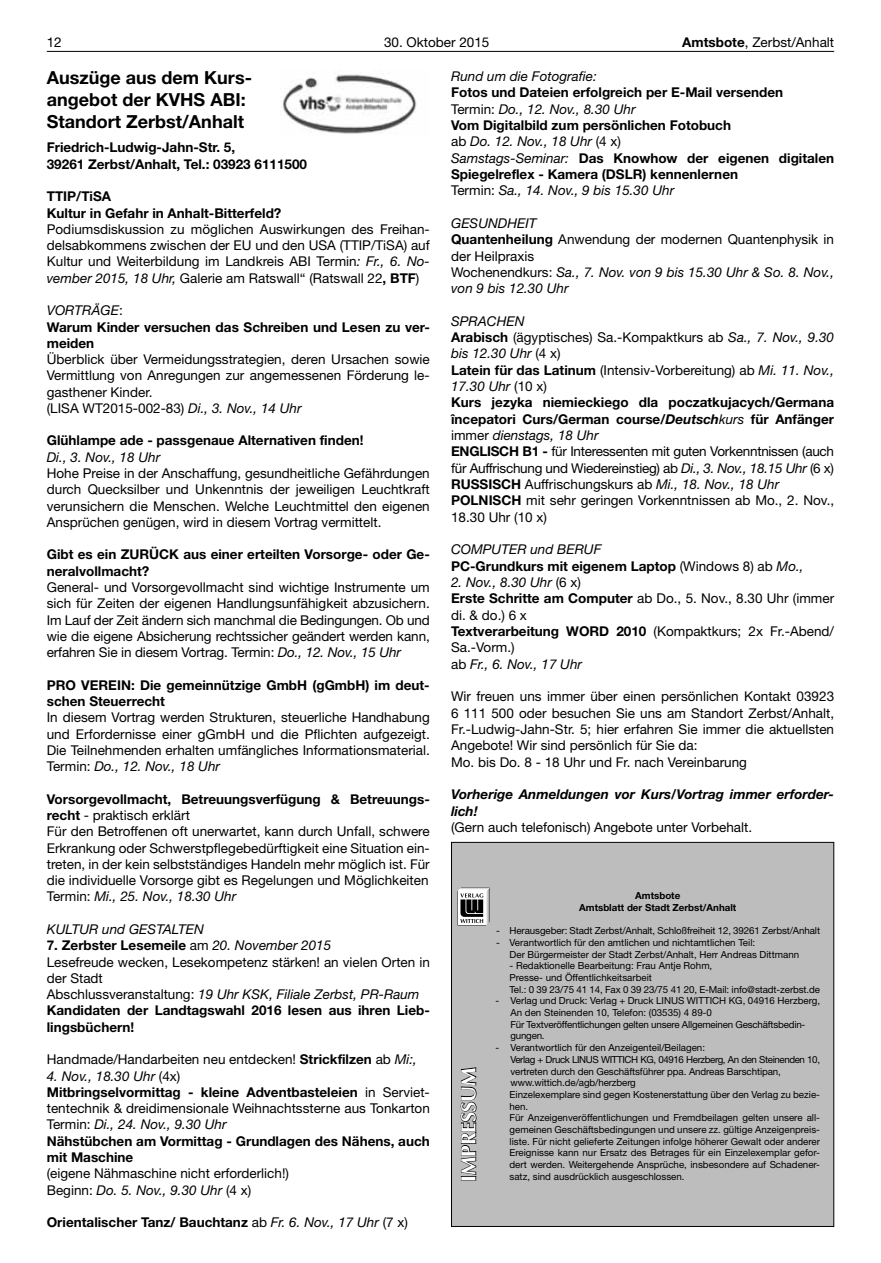
<style>
.page{position:relative;width:881px;height:1263px;background:#fff}
.page>*{position:absolute;margin:0;border:0;box-sizing:border-box;transform-origin:0 0}
.t1{font:700 20.7px "Optima LT";color:#fff}
.t2{font:700 18px/21.6px "Helvetica Neue LT";color:#000}
.t3{font:13.5px/16.4px "Helvetica Neue LT";color:#000}
.t4{font:700 13.5px/16.4px "Helvetica Neue LT";color:#000}
.t5{font:italic 13.5px "Helvetica Neue LT";color:#000}
.t6{font:italic 700 13.5px/16.4px "Helvetica Neue LT";color:#000}
.t7{font:9.75px/11.7px "Helvetica Neue LT";color:#000}
.t8{font:9.75px/11.7px "Helvetica Neue LT";letter-spacing:-.02em;color:#000}
.t9{font:700 9.75px/11.7px "Helvetica Neue LT";color:#000;text-align:center}
.s1{font-weight:700}
.s2{font-style:italic}
.s3{font-weight:400;font-style:italic}
.s4{font-weight:400}
.s5{font-weight:700;font-style:italic}
</style>
<div class="page">
<hr style="left:47px;top:51px;width:786px;height:1px;background:#000">
<img style="left:282px;top:74px;width:135px;height:60px">
<div style="left:451px;top:842px;width:382px;height:385px;background:#bdbdbd;border:1px solid #000"></div>
<svg style="left:460px;top:1067px;width:17px;height:114px"></svg>
<svg style="left:457px;top:888px;width:32px;height:37px"></svg>
<p class="t3" style="left:47px;top:34px;width:17px">12</p>
<p class="t3" style="left:384px;top:34px;width:107px">30. Oktober 2015</p>
<p class="t3" style="left:682px;top:34px;width:153px"><span class="s1">Amtsbote</span>, Zerbst/Anhalt</p>
<h2 class="t2" style="left:47px;top:67px;width:207px">Auszüge aus dem Kurs&shy;angebot der KVHS ABI:<br>Standort Zerbst/Anhalt</h2>
<p class="t4" style="left:47px;top:139px;width:262px">Friedrich-Ludwig-Jahn-Str. 5,<br>39261 Zerbst/Anhalt, Tel.: 03923 6111500</p>
<p class="t4" style="left:47px;top:188px;width:236px">TTIP/TiSA<br>Kultur in Gefahr in Anhalt-Bitterfeld?</p>
<p class="t3" style="left:47px;top:221px;width:384px;text-align:justify">Podiumsdiskussion zu möglichen Auswirkungen des Freihan&shy;delsabkommens zwischen der EU und den USA (TTIP/TiSA) auf Kultur und Weiterbildung im Landkreis ABI Termin<span class="s2">: Fr., 6. No&shy;vember 2015, 18 Uhr,</span> Galerie am Ratswall“ (Ratswall 22<span class="s1">, BTF</span>)</p>
<p class="t4" style="left:47px;top:302px;width:384px"><span class="s3">VORTRÄGE</span><span class="s4">:<br></span>Warum Kinder versuchen das Schreiben und Lesen zu ver&shy;meiden</p>
<p class="t3" style="left:47px;top:351px;width:384px">Überblick über Vermeidungsstrategien, deren Ursachen sowie Vermittlung von Anregungen zur angemessenen Förderung le&shy;gasthener Kinder.<br>(LISA WT2015-002-83) <span class="s2">Di., 3. Nov., 14 Uhr</span></p>
<p class="t4" style="left:47px;top:432px;width:318px">Glühlampe ade - passgenaue Alternativen finden!</p>
<p class="t5" style="left:47px;top:449px;width:115px">Di., 3. Nov., 18 Uhr</p>
<p class="t3" style="left:47px;top:465px;width:384px;text-align:justify">Hohe Preise in der Anschaffung, gesundheitliche Gefährdungen durch Quecksilber und Unkenntnis der jeweiligen Leuchtkraft verunsichern die Menschen. Welche Leuchtmittel den eigenen Ansprüchen genügen, wird in diesem Vortrag vermittelt.</p>
<p class="t4" style="left:47px;top:546px;width:384px">Gibt es ein ZURÜCK aus einer erteilten Vorsorge- oder Ge&shy;neralvollmacht?</p>
<p class="t3" style="left:47px;top:579px;width:384px;text-align:justify">General- und Vorsorgevollmacht sind wichtige Instrumente um sich für Zeiten der eigenen Handlungsunfähigkeit abzusichern.<br>Im Lauf der Zeit ändern sich manchmal die Bedingungen. Ob und wie die eigene Absicherung rechtssicher geändert werden kann, erfahren Sie in diesem Vortrag. Termin: <span class="s2">Do., 12. Nov., 15 Uhr</span></p>
<p class="t4" style="left:47px;top:676px;width:384px">PRO VEREIN: Die gemeinnützige GmbH (gGmbH) im deut&shy;schen Steuerrecht</p>
<p class="t3" style="left:47px;top:709px;width:384px;text-align:justify">In diesem Vortrag werden Strukturen, steuerliche Handhabung und Erfordernisse einer gGmbH und die Pflichten aufgezeigt.<br>Die Teilnehmenden erhalten umfängliches Informationsmaterial.<br>Termin: <span class="s2">Do., 12. Nov., 18 Uhr</span></p>
<p class="t3" style="left:47px;top:790px;width:384px"><span class="s1">Vorsorgevollmacht, Betreuungsverfügung &amp; Betreuungs&shy;recht</span> - praktisch erklärt<br>Für den Betroffenen oft unerwartet, kann durch Unfall, schwere Erkrankung oder Schwerstpflegebedürftigkeit eine Situation ein&shy;treten, in der kein selbstständiges Handeln mehr möglich ist. Für die individuelle Vorsorge gibt es Regelungen und Möglichkeiten Termin: <span class="s2">Mi., 25. Nov., 18.30 Uhr</span></p>
<p class="t5" style="left:47px;top:921px;width:158px">KULTUR und GESTALTEN</p>
<p class="t3" style="left:47px;top:937px;width:384px"><span class="s1">7. Zerbster Lesemeile</span> am <span class="s2">20. November 2015<br></span>Lesefreude wecken, Lesekompetenz stärken! an vielen Orten in der Stadt<br>Abschlussveranstaltung: <span class="s2">19 Uhr KSK, Filiale Zerbst, PR-Raum </span><span class="s1">Kandidaten der Landtagswahl 2016 lesen aus ihren Lieb&shy;lingsbüchern!</span></p>
<p class="t3" style="left:47px;top:1051px;width:371px">Handmade/Handarbeiten neu entdecken! <span class="s1">Strickfilzen</span> ab <span class="s2">Mi:,</span></p>
<p class="t4" style="left:47px;top:1067px;width:384px"><span class="s3">4. Nov., 18.30 Uhr</span> <span class="s4">(4x)<br></span>Mitbringselvormittag - kleine Adventbasteleien <span class="s4">in Serviet&shy;tentechnik &amp; dreidimensionale Weihnachtssterne aus Tonkarton Termin:</span> <span class="s3">Di., 24. Nov., 9.30 Uhr<br></span>Nähstübchen am Vormittag - Grundlagen des Nähens, auch mit Maschine</p>
<p class="t3" style="left:47px;top:1165px;width:244px">(eigene Nähmaschine nicht erforderlich!)<br>Beginn: <span class="s2">Do. 5. Nov., 9.30 Uhr</span> (4 x)</p>
<p class="t4" style="left:47px;top:1214px;width:362px">Orientalischer Tanz/ Bauchtanz <span class="s4">ab</span> <span class="s3">Fr. 6. Nov., 17 Uhr</span> <span class="s4">(7 x)</span></p>
<p class="t5" style="left:451px;top:68px;width:147px">Rund um die Fotografie:</p>
<p class="t4" style="left:451px;top:84px;width:384px">Fotos und Dateien erfolgreich per E-Mail versenden<br><span class="s4">Termin:</span> <span class="s3">Do., 12. Nov., 8.30 Uhr<br></span>Vom Digitalbild zum persönlichen Fotobuch<br><span class="s4">ab</span> <span class="s3">Do. 12. Nov., 18 Uhr</span> <span class="s4">(4 x)<br></span><span class="s3">Samstags-Seminar:</span> Das Knowhow der eigenen digitalen Spiegelreflex - Kamera (DSLR) kennenlernen<br><span class="s4">Termin:</span> <span class="s3">Sa., 14. Nov., 9 bis 15.30 Uhr</span></p>
<p class="t3" style="left:451px;top:215px;width:384px"><span class="s2">GESUNDHEIT<br></span><span class="s1">Quantenheilung</span> Anwendung der modernen Quantenphysik in der Heilpraxis<br>Wochenendkurs: <span class="s2">Sa., 7. Nov. von 9 bis 15.30 Uhr &amp; So. 8. Nov., von 9 bis 12.30 Uhr</span></p>
<p class="t3" style="left:451px;top:313px;width:384px"><span class="s2">SPRACHEN<br></span><span class="s1">Arabisch</span> (ägyptisches) Sa.-Kompaktkurs ab <span class="s2">Sa., 7. Nov., 9.30 bis 12.30 Uhr</span> (4 x)<br><span class="s1">Latein für das Latinum</span> (Intensiv-Vorbereitung) ab <span class="s2">Mi. 11. Nov., 17.30 Uhr</span> (10 x)<br><span class="s1">Kurs jezyka niemieckiego dla poczatkujacych/Germana începatori Curs/German course/</span><span class="s5">Deutsch</span><span class="s2">kurs</span> <span class="s1">für Anfänger </span>immer <span class="s2">dienstags, 18 Uhr<br></span><span class="s1">ENGLISCH B1 -</span> für Interessenten mit guten Vorkenntnissen (auch für Auffrischung und Wiedereinstieg) ab <span class="s2">Di., 3. Nov., 18.15 Uhr</span> (6 x)<br><span class="s1">RUSSISCH</span> Auffrischungskurs ab <span class="s2">Mi., 18. Nov., 18 Uhr </span><span class="s1">POLNISCH</span> mit sehr geringen Vorkenntnissen ab Mo., 2. Nov., 18.30 Uhr (10 x)</p>
<p class="t4" style="left:451px;top:541px;width:354px"><span class="s3">COMPUTER und BERUF<br></span>PC-Grundkurs mit eigenem Laptop <span class="s4">(Windows 8) ab</span> <span class="s3">Mo.,</span></p>
<p class="t3" style="left:451px;top:574px;width:384px"><span class="s2">2. Nov., 8.30 Uhr</span> (6 x)<br><span class="s1">Erste Schritte am Computer</span> ab Do., 5. Nov., 8.30 Uhr (immer di. &amp; do.) 6 x<br><span class="s1">Textverarbeitung WORD 2010</span> (Kompaktkurs; 2x Fr.-Abend/<br>Sa.-Vorm.)<br>ab <span class="s2">Fr., 6. Nov., 17 Uhr</span></p>
<p class="t3" style="left:451px;top:688px;width:384px">Wir freuen uns immer über einen persönlichen Kontakt 03923<br>6 111 500 oder besuchen Sie uns am Standort Zerbst/Anhalt, Fr.-Ludwig-Jahn-Str. 5; hier erfahren Sie immer die aktuellsten Angebote! Wir sind persönlich für Sie da:<br>Mo. bis Do. 8 - 18 Uhr und Fr. nach Vereinbarung</p>
<p class="t6" style="left:451px;top:786px;width:384px">Vorherige Anmeldungen vor Kurs/Vortrag immer erforder&shy;lich!</p>
<p class="t3" style="left:451px;top:819px;width:302px">(Gern auch telefonisch) Angebote unter Vorbehalt.</p>
<p class="t9" style="left:579px;top:889px;width:159px">Amtsbote<br>Amtsblatt der Stadt Zerbst/Anhalt</p>
<p class="t7" style="left:496px;top:925px;width:325px">- Herausgeber: Stadt Zerbst/Anhalt, Schloßfreiheit 12, 39261 Zerbst/Anhalt</p>
<p class="t7" style="left:509px;top:936px;width:291px;text-indent:-13px">- Verantwortlich für den amtlichen und nichtamtlichen Teil:<br>Der Bürgermeister der Stadt Zerbst/Anhalt, Herr Andreas Dittmann</p>
<p class="t7" style="left:509px;top:960px;width:312px">- Redaktionelle Bearbeitung: Frau Antje Rohm,<br>Presse- und Öffentlichkeitsarbeit<br>Tel.: 0 39 23/75 41 14, Fax 0 39 23/75 41 20, E-Mail: info@stadt-zerbst.de</p>
<p class="t8" style="left:510px;top:995px;width:311px;text-indent:-15px">- Verlag und Druck: Verlag + Druck LINUS WITTICH KG, 04916 Herzberg, An den Steinenden 10, Telefon: (03535) 4 89-0<br>Für Textveröffentlichungen gelten unsere Allgemeinen Geschäftsbedin&shy;gungen.</p>
<p class="t7" style="left:509px;top:1042px;width:312px;text-indent:-14px">- Verantwortlich für den Anzeigenteil/Beilagen:<br>Verlag + Druck LINUS WITTICH KG, 04916 Herzberg, An den Steinenden 10, vertreten durch den Geschäftsführer ppa. Andreas Barschtipan, www.wittich.de/agb/herzberg<br>Einzelexemplare sind gegen Kostenerstattung über den Verlag zu bezie&shy;hen.<br>Für Anzeigenveröffentlichungen und Fremdbeilagen gelten unsere all&shy;gemeinen Geschäftsbedingungen und unsere zz. gültige Anzeigenpreis&shy;liste. Für nicht gelieferte Zeitungen infolge höherer Gewalt oder anderer Ereignisse kann nur Ersatz des Betrages für ein Einzelexemplar gefor&shy;dert werden. Weitergehende Ansprüche, insbesondere auf Schadener-</p>
<h1 class="t1" style="left:456px;top:1182px;width:116px;rotate:-90deg">IMPRESSUM</h1>
<p class="t7" style="left:509px;top:1170px;width:176px">satz, sind ausdrücklich ausgeschlossen.</p>
</div>
